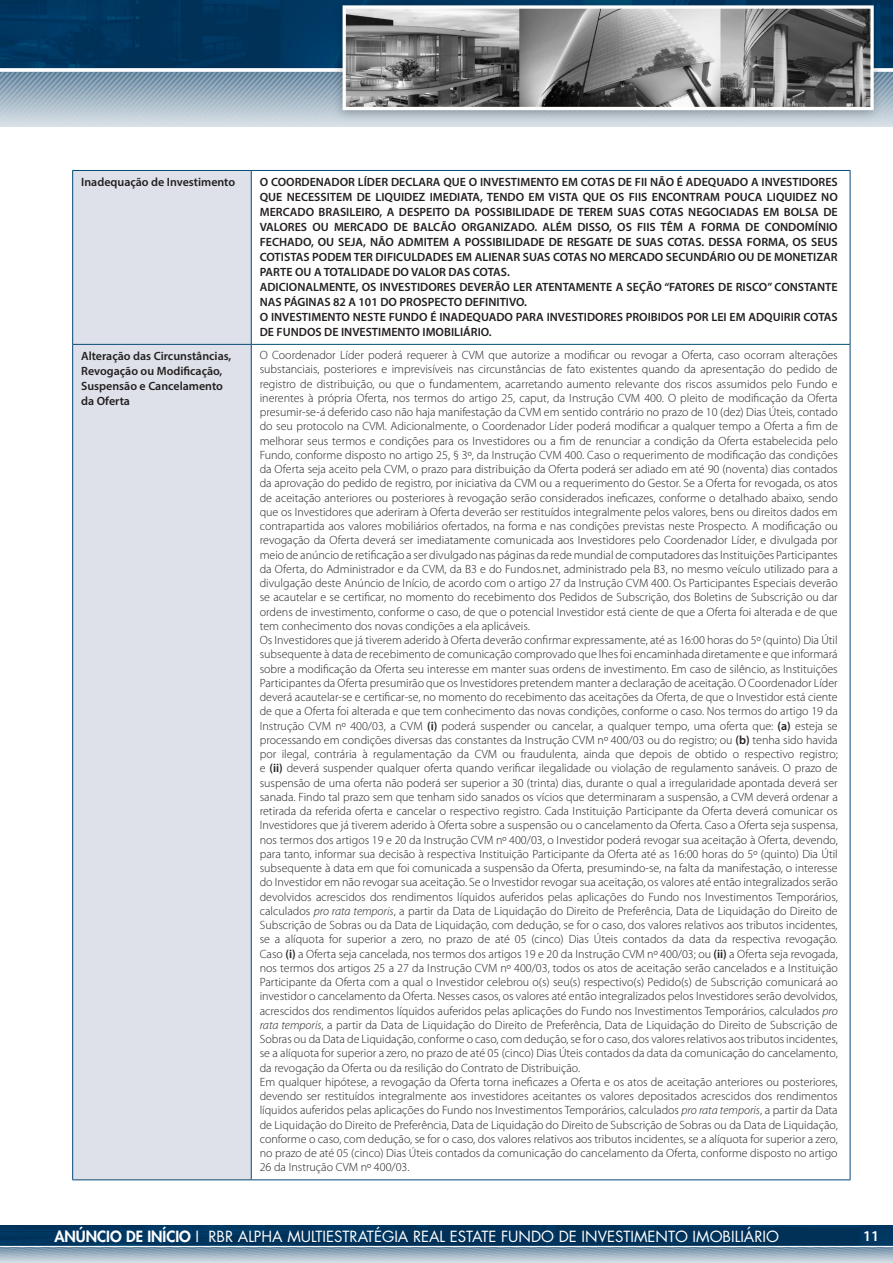
<style>
.page{position:relative;width:893px;height:1263px;background:#fff}
.page>*{position:absolute;margin:0;border:0;box-sizing:border-box;transform-origin:0 0}
.t1{font:15px "Futura";color:#fff}
.t2{font:600 15px "Myriad Pro";color:#fff}
.A_DIREITA{font:300 12px/14.2px "Myriad Pro";color:#231f20;text-align:justify}
.A_DIREITA-2{font:600 12px/15px "Myriad Pro";color:#231f20}
.A_ESQUERDA{font:600 12px/15px "Myriad Pro";color:#231f20}
.s1{font-weight:600}
.s2{font-style:italic}
.s3{font-weight:800}
</style>
<div class="page">
<img style="left:0;top:0;width:893px;height:127px">
<img style="left:0;top:1226px;width:893px;height:37px">
<div style="left:73px;top:171px;width:178px;height:1008px;background:#dee1e9"></div>
<hr style="left:72px;top:170px;width:179px;height:1px;background:#074a75">
<hr style="left:72px;top:171px;width:1px;height:173px;background:#074a75">
<hr style="left:251px;top:170px;width:599px;height:1px;background:#074a75">
<hr style="left:251px;top:171px;width:1px;height:173px;background:#074a75">
<hr style="left:850px;top:171px;width:1px;height:173px;background:#074a75">
<hr style="left:72px;top:345px;width:1px;height:834px;background:#074a75">
<hr style="left:251px;top:345px;width:1px;height:834px;background:#074a75">
<hr style="left:850px;top:345px;width:1px;height:834px;background:#074a75">
<hr style="left:72px;top:344px;width:179px;height:1px;background:#074a75">
<hr style="left:251px;top:344px;width:599px;height:1px;background:#074a75">
<hr style="left:72px;top:1179px;width:179px;height:1px;background:#074a75">
<hr style="left:251px;top:1179px;width:599px;height:1px;background:#074a75">
<p class="A_ESQUERDA" style="left:81px;top:174px;width:156px">Inadequação de Investimento</p>
<p class="A_DIREITA-2" style="left:260px;top:174px;width:579px;text-align:justify">O COORDENADOR LÍDER DECLARA QUE O INVESTIMENTO EM COTAS DE FII NÃO É ADEQUADO A INVESTIDORES QUE NECESSITEM DE LIQUIDEZ IMEDIATA, TENDO EM VISTA QUE OS FIIS ENCONTRAM POUCA LIQUIDEZ NO MERCADO BRASILEIRO, A DESPEITO DA POSSIBILIDADE DE TEREM SUAS COTAS NEGOCIADAS EM BOLSA DE VALORES OU MERCADO DE BALCÃO ORGANIZADO. ALÉM DISSO, OS FIIS TÊM A FORMA DE CONDOMÍNIO FECHADO, OU SEJA, NÃO ADMITEM A POSSIBILIDADE DE RESGATE DE SUAS COTAS. DESSA FORMA, OS SEUS COTISTAS PODEM TER DIFICULDADES EM ALIENAR SUAS COTAS NO MERCADO SECUNDÁRIO OU DE MONETIZAR PARTE OU A TOTALIDADE DO VALOR DAS COTAS.</p>
<p class="A_DIREITA-2" style="left:260px;top:279px;width:579px">ADICIONALMENTE, OS INVESTIDORES DEVERÃO LER ATENTAMENTE A SEÇÃO “FATORES DE RISCO” CONSTANTE<br>NAS PÁGINAS 82 A 101 DO PROSPECTO DEFINITIVO.</p>
<p class="A_DIREITA-2" style="left:260px;top:309px;width:579px">O INVESTIMENTO NESTE FUNDO É INADEQUADO PARA INVESTIDORES PROIBIDOS POR LEI EM ADQUIRIR COTAS<br>DE FUNDOS DE INVESTIMENTO IMOBILIÁRIO.</p>
<p class="A_ESQUERDA" style="left:81px;top:348px;width:152px">Alteração das Circunstâncias,<br>Revogação ou Modificação,<br>Suspensão e Cancelamento da Oferta</p>
<p class="A_DIREITA" style="left:260px;top:348px;width:580px">O Coordenador Líder poderá requerer à CVM que autorize a modificar ou revogar a Oferta, caso ocorram alterações substanciais, posteriores e imprevisíveis nas circunstâncias de fato existentes quando da apresentação do pedido de registro de distribuição, ou que o fundamentem, acarretando aumento relevante dos riscos assumidos pelo Fundo e inerentes à própria Oferta, nos termos do artigo 25, caput, da Instrução CVM 400. O pleito de modificação da Oferta presumir-se-á deferido caso não haja manifestação da CVM em sentido contrário no prazo de 10 (dez) Dias Úteis, contado do seu protocolo na CVM. Adicionalmente, o Coordenador Líder poderá modificar a qualquer tempo a Oferta a fim de melhorar seus termos e condições para os Investidores ou a fim de renunciar a condição da Oferta estabelecida pelo Fundo, conforme disposto no artigo 25, § 3º, da Instrução CVM 400. Caso o requerimento de modificação das condições da Oferta seja aceito pela CVM, o prazo para distribuição da Oferta poderá ser adiado em até 90 (noventa) dias contados da aprovação do pedido de registro, por iniciativa da CVM ou a requerimento do Gestor. Se a Oferta for revogada, os atos de aceitação anteriores ou posteriores à revogação serão considerados ineficazes, conforme o detalhado abaixo, sendo que os Investidores que aderiram à Oferta deverão ser restituídos integralmente pelos valores, bens ou direitos dados em contrapartida aos valores mobiliários ofertados, na forma e nas condições previstas neste Prospecto. A modificação ou revogação da Oferta deverá ser imediatamente comunicada aos Investidores pelo Coordenador Líder, e divulgada por meio de anúncio de retificação a ser divulgado nas páginas da rede mundial de computadores das Instituições Participantes da Oferta, do Administrador e da CVM, da B3 e do Fundos.net, administrado pela B3, no mesmo veículo utilizado para a divulgação deste Anúncio de Início, de acordo com o artigo 27 da Instrução CVM 400. Os Participantes Especiais deverão se acautelar e se certificar, no momento do recebimento dos Pedidos de Subscrição, dos Boletins de Subscrição ou dar ordens de investimento, conforme o caso, de que o potencial Investidor está ciente de que a Oferta foi alterada e de que tem conhecimento dos novas condições a ela aplicáveis.</p>
<p class="A_DIREITA" style="left:260px;top:633px;width:580px">Os Investidores que já tiverem aderido à Oferta deverão confirmar expressamente, até as 16:00 horas do 5º (quinto) Dia Útil subsequente à data de recebimento de comunicação comprovado que lhes foi encaminhada diretamente e que informará sobre a modificação da Oferta seu interesse em manter suas ordens de investimento. Em caso de silêncio, as Instituições Participantes da Oferta presumirão que os Investidores pretendem manter a declaração de aceitação. O Coordenador Líder deverá acautelar-se e certificar-se, no momento do recebimento das aceitações da Oferta, de que o Investidor está ciente de que a Oferta foi alterada e que tem conhecimento das novas condições, conforme o caso. Nos termos do artigo 19 da Instrução CVM nº 400/03, a CVM <span class="s1">(i)</span> poderá suspender ou cancelar, a qualquer tempo, uma oferta que: <span class="s1">(a)</span> esteja se processando em condições diversas das constantes da Instrução CVM nº 400/03 ou do registro; ou <span class="s1">(b)</span> tenha sido havida por ilegal, contrária à regulamentação da CVM ou fraudulenta, ainda que depois de obtido o respectivo registro; e <span class="s1">(ii)</span> deverá suspender qualquer oferta quando verificar ilegalidade ou violação de regulamento sanáveis. O prazo de suspensão de uma oferta não poderá ser superior a 30 (trinta) dias, durante o qual a irregularidade apontada deverá ser sanada. Findo tal prazo sem que tenham sido sanados os vícios que determinaram a suspensão, a CVM deverá ordenar a retirada da referida oferta e cancelar o respectivo registro. Cada Instituição Participante da Oferta deverá comunicar os Investidores que já tiverem aderido à Oferta sobre a suspensão ou o cancelamento da Oferta. Caso a Oferta seja suspensa, nos termos dos artigos 19 e 20 da Instrução CVM nº 400/03, o Investidor poderá revogar sua aceitação à Oferta, devendo, para tanto, informar sua decisão à respectiva Instituição Participante da Oferta até as 16:00 horas do 5º (quinto) Dia Útil subsequente à data em que foi comunicada a suspensão da Oferta, presumindo-se, na falta da manifestação, o interesse do Investidor em não revogar sua aceitação. Se o Investidor revogar sua aceitação, os valores até então integralizados serão devolvidos acrescidos dos rendimentos líquidos auferidos pelas aplicações do Fundo nos Investimentos Temporários, calculados <span class="s2">pro rata temporis</span>, a partir da Data de Liquidação do Direito de Preferência, Data de Liquidação do Direito de Subscrição de Sobras ou da Data de Liquidação, com dedução, se for o caso, dos valores relativos aos tributos incidentes, se a alíquota for superior a zero, no prazo de até 05 (cinco) Dias Úteis contados da data da respectiva revogação.<br>Caso <span class="s1">(i)</span> a Oferta seja cancelada, nos termos dos artigos 19 e 20 da Instrução CVM nº 400/03; ou <span class="s1">(ii)</span> a Oferta seja revogada, nos termos dos artigos 25 a 27 da Instrução CVM nº 400/03, todos os atos de aceitação serão cancelados e a Instituição Participante da Oferta com a qual o Investidor celebrou o(s) seu(s) respectivo(s) Pedido(s) de Subscrição comunicará ao investidor o cancelamento da Oferta. Nesses casos, os valores até então integralizados pelos Investidores serão devolvidos, acrescidos dos rendimentos líquidos auferidos pelas aplicações do Fundo nos Investimentos Temporários, calculados <span class="s2">pro rata temporis</span>, a partir da Data de Liquidação do Direito de Preferência, Data de Liquidação do Direito de Subscrição de Sobras ou da Data de Liquidação, conforme o caso, com dedução, se for o caso, dos valores relativos aos tributos incidentes, se a alíquota for superior a zero, no prazo de até 05 (cinco) Dias Úteis contados da data da comunicação do cancelamento, da revogação da Oferta ou da resilição do Contrato de Distribuição.</p>
<p class="A_DIREITA" style="left:260px;top:1075px;width:580px">Em qualquer hipótese, a revogação da Oferta torna ineficazes a Oferta e os atos de aceitação anteriores ou posteriores, devendo ser restituídos integralmente aos investidores aceitantes os valores depositados acrescidos dos rendimentos líquidos auferidos pelas aplicações do Fundo nos Investimentos Temporários, calculados <span class="s2">pro rata temporis</span>, a partir da Data de Liquidação do Direito de Preferência, Data de Liquidação do Direito de Subscrição de Sobras ou da Data de Liquidação, conforme o caso, com dedução, se for o caso, dos valores relativos aos tributos incidentes, se a alíquota for superior a zero, no prazo de até 05 (cinco) Dias Úteis contados da comunicação do cancelamento da Oferta, conforme disposto no artigo 26 da Instrução CVM nº 400/03.</p>
<p class="t1" style="left:54px;top:1226px;width:726px"><span class="s3">ANÚNCIO DE INÍCIO</span> I RBR ALPHA MULTIESTRATÉGIA REAL ESTATE FUNDO DE INVESTIMENTO IMOBILIÁRIO</p>
<p class="t2" style="left:863px;top:1226px;width:18px">11</p>
</div>
